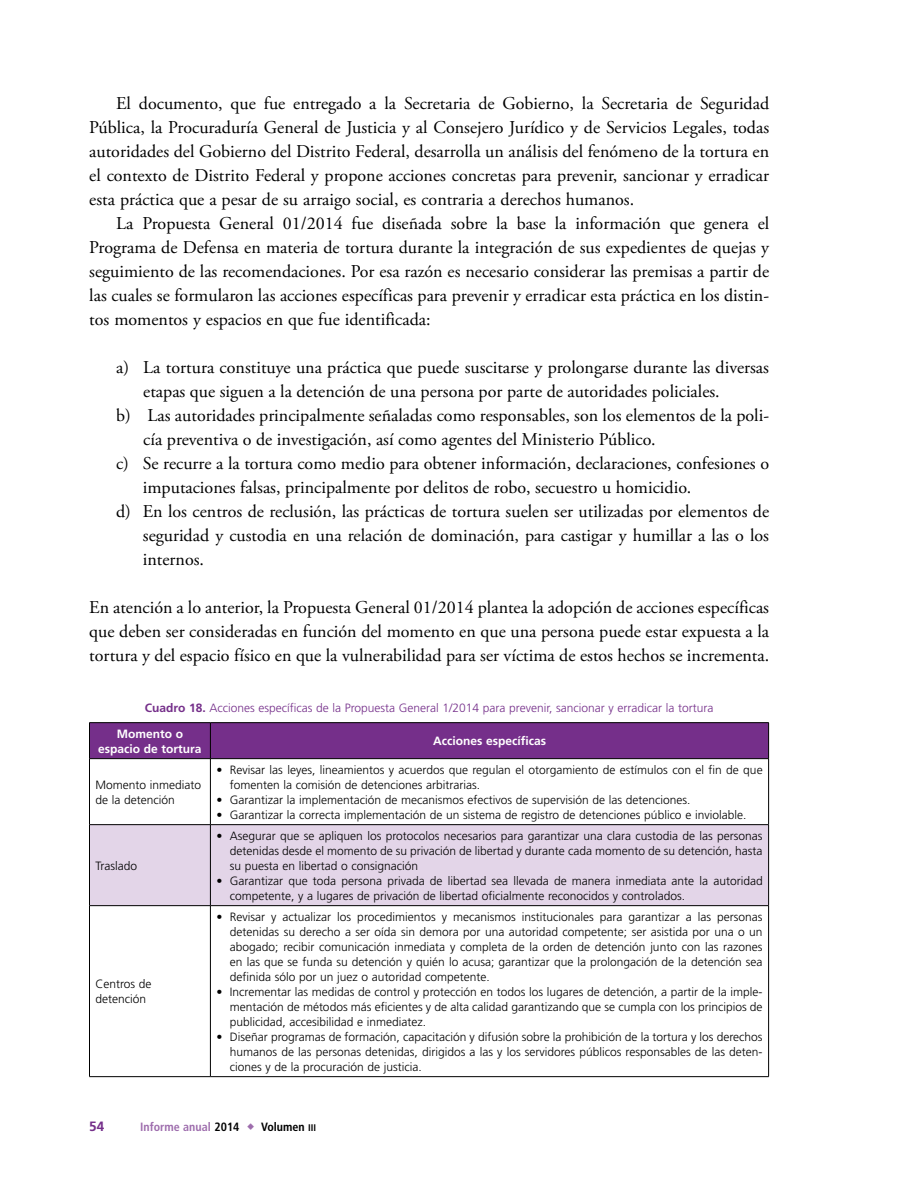
<style>
.page{position:relative;width:918px;height:1188px;background:#fff}
.page>*{position:absolute;margin:0;border:0;box-sizing:border-box;transform-origin:0 0}
.t1{font:18px/24px "Adobe Garamond Pro";letter-spacing:-.01em;color:#000;text-align:justify}
.t2{font:700 13.5px "Frutiger LT Std";color:#752f8a}
.t3{font:300 12px/15px "Frutiger LT Std";color:#000}
.t4{font:300 12px/25.7px "Frutiger LT Std";color:#752f8a}
.t5{font:700 12px "Frutiger LT Std";color:#fff}
.t6{font:700 condensed 12px "Frutiger LT Std";color:#9e6dad}
.t7{font:700 condensed 12px "Frutiger LT Std";color:#000}
.s1{font-weight:700}
.s2{font-weight:700;color:#fff}
.s3{color:#000}
.s4{font-family:"Frutiger LT Std Bold Cn SC800";font-weight:400;font-stretch:normal;font-size:9.6px}
</style>
<div class="page">
<div style="left:90px;top:723px;width:678px;height:35px;background:#752f8a"></div>
<div style="left:90px;top:825px;width:678px;height:80px;background:#e3d5e8"></div>
<hr style="left:89px;top:722px;width:121px;height:1px;background:#000">
<hr style="left:89px;top:723px;width:1px;height:35px;background:#000">
<hr style="left:210px;top:722px;width:559px;height:1px;background:#000">
<hr style="left:210px;top:723px;width:1px;height:35px;background:#000">
<hr style="left:768px;top:723px;width:1px;height:35px;background:#000">
<hr style="left:89px;top:758px;width:121px;height:1px;background:#000">
<hr style="left:89px;top:759px;width:1px;height:65px;background:#000">
<hr style="left:210px;top:758px;width:559px;height:1px;background:#000">
<hr style="left:210px;top:759px;width:1px;height:65px;background:#000">
<hr style="left:768px;top:759px;width:1px;height:65px;background:#000">
<hr style="left:89px;top:824px;width:121px;height:1px;background:#000">
<hr style="left:89px;top:825px;width:1px;height:80px;background:#000">
<hr style="left:210px;top:824px;width:559px;height:1px;background:#000">
<hr style="left:210px;top:825px;width:1px;height:80px;background:#000">
<hr style="left:768px;top:825px;width:1px;height:80px;background:#000">
<hr style="left:89px;top:905px;width:121px;height:1px;background:#000">
<hr style="left:89px;top:906px;width:1px;height:170px;background:#000">
<hr style="left:210px;top:905px;width:559px;height:1px;background:#000">
<hr style="left:210px;top:906px;width:1px;height:170px;background:#000">
<hr style="left:768px;top:906px;width:1px;height:170px;background:#000">
<hr style="left:89px;top:1076px;width:121px;height:1px;background:#000">
<hr style="left:210px;top:1076px;width:559px;height:1px;background:#000">
<p class="t1" style="left:89px;top:92px;width:681px;text-indent:27px">El documento, que fue entregado a la Secretaria de Gobierno, la Secretaria de Seguridad Pública, la Procuraduría General de Justicia y al Consejero Jurídico y de Servicios Legales, todas autoridades del Gobierno del Distrito Federal, desarrolla un análisis del fenómeno de la tortura en el contexto de Distrito Federal y propone acciones concretas para prevenir, sancionar y erradicar esta práctica que a pesar de su arraigo social, es contraria a derechos humanos.</p>
<p class="t1" style="left:89px;top:212px;width:681px;text-indent:27px">La Propuesta General 01/2014 fue diseñada sobre la base la información que genera el Programa de Defensa en materia de tortura durante la integración de sus expedientes de quejas y seguimiento de las recomendaciones. Por esa razón es necesario considerar las premisas a partir de las cuales se formularon las acciones específicas para prevenir y erradicar esta práctica en los distin&shy;tos momentos y espacios en que fue identificada:</p>
<p class="t1" style="left:116px;top:356px;width:654px">a) La tortura constituye una práctica que puede suscitarse y prolongarse durante las diversas</p>
<p class="t1" style="left:143px;top:380px;width:578px">etapas que siguen a la detención de una persona por parte de autoridades policiales.</p>
<p class="t1" style="left:116px;top:404px;width:654px">b) Las autoridades principalmente señaladas como responsables, son los elementos de la poli-</p>
<p class="t1" style="left:143px;top:428px;width:514px">cía preventiva o de investigación, así como agentes del Ministerio Público.</p>
<p class="t1" style="left:116px;top:452px;width:655px">c) Se recurre a la tortura como medio para obtener información, declaraciones, confesiones o</p>
<p class="t1" style="left:143px;top:476px;width:550px">imputaciones falsas, principalmente por delitos de robo, secuestro u homicidio.</p>
<p class="t1" style="left:116px;top:500px;width:655px">d) En los centros de reclusión, las prácticas de tortura suelen ser utilizadas por elementos de</p>
<p class="t1" style="left:143px;top:524px;width:628px">seguridad y custodia en una relación de dominación, para castigar y humillar a las o los</p>
<p class="t1" style="left:143px;top:548px;width:63px">internos.</p>
<p class="t1" style="left:89px;top:596px;width:682px">En atención a lo anterior, la Propuesta General 01/2014 plantea la adopción de acciones específicas que deben ser consideradas en función del momento en que una persona puede estar expuesta a la tortura y del espacio físico en que la vulnerabilidad para ser víctima de estos hechos se incrementa.</p>
<p class="t4" style="left:117px;top:695px;width:598px;text-indent:28px"><span class="s1">Cuadro 18.</span> Acciones específicas de la Propuesta General 1/2014 para prevenir, sancionar y erradicar la tortura<br><span class="s2">Momento o</span></p>
<p class="t5" style="left:98px;top:741px;width:105px">espacio de tortura</p>
<p class="t5" style="left:433px;top:734px;width:114px">Acciones específicas</p>
<p class="t3" style="left:96px;top:777px;width:107px">Momento inmediato de la detención</p>
<p class="t3" style="left:96px;top:858px;width:43px">Traslado</p>
<p class="t3" style="left:96px;top:977px;width:58px">Centros de detención</p>
<p class="t3" style="left:230px;top:762px;width:534px;text-indent:-14px">• Revisar las leyes, lineamientos y acuerdos que regulan el otorgamiento de estímulos con el fin de que fomenten la comisión de detenciones arbitrarias.</p>
<p class="t3" style="left:216px;top:792px;width:476px">• Garantizar la implementación de mecanismos efectivos de supervisión de las detenciones.</p>
<p class="t3" style="left:216px;top:807px;width:531px">• Garantizar la correcta implementación de un sistema de registro de detenciones público e inviolable.</p>
<p class="t3" style="left:230px;top:828px;width:534px;text-align:justify;text-indent:-14px">• Asegurar que se apliquen los protocolos necesarios para garantizar una clara custodia de las personas detenidas desde el momento de su privación de libertad y durante cada momento de su detención, hasta su puesta en libertad o consignación</p>
<p class="t3" style="left:230px;top:873px;width:534px;text-indent:-14px">• Garantizar que toda persona privada de libertad sea llevada de manera inmediata ante la autoridad competente, y a lugares de privación de libertad oficialmente reconocidos y controlados.</p>
<p class="t3" style="left:230px;top:909px;width:534px;text-align:justify;text-indent:-14px">• Revisar y actualizar los procedimientos y mecanismos institucionales para garantizar a las personas detenidas su derecho a ser oída sin demora por una autoridad competente; ser asistida por una o un abogado; recibir comunicación inmediata y completa de la orden de detención junto con las razones en las que se funda su detención y quién lo acusa; garantizar que la prolongación de la detención sea definida sólo por un juez o autoridad competente.</p>
<p class="t3" style="left:230px;top:984px;width:534px;text-align:justify;text-indent:-14px">• Incrementar las medidas de control y protección en todos los lugares de detención, a partir de la imple&shy;mentación de métodos más eficientes y de alta calidad garantizando que se cumpla con los principios de publicidad, accesibilidad e inmediatez.</p>
<p class="t3" style="left:230px;top:1029px;width:534px;text-align:justify;text-indent:-14px">• Diseñar programas de formación, capacitación y difusión sobre la prohibición de la tortura y los derechos humanos de las personas detenidas, dirigidos a las y los servidores públicos responsables de las deten&shy;ciones y de la procuración de justicia.</p>
<p class="t2" style="left:89px;top:1118px;width:17px">54</p>
<p class="t6" style="left:140px;top:1119px;width:101px">Informe anual <span class="s3">2014</span></p>
<p class="t7" style="left:261px;top:1119px;width:57px">Volumen <span class="s4">iii</span></p>
</div>
